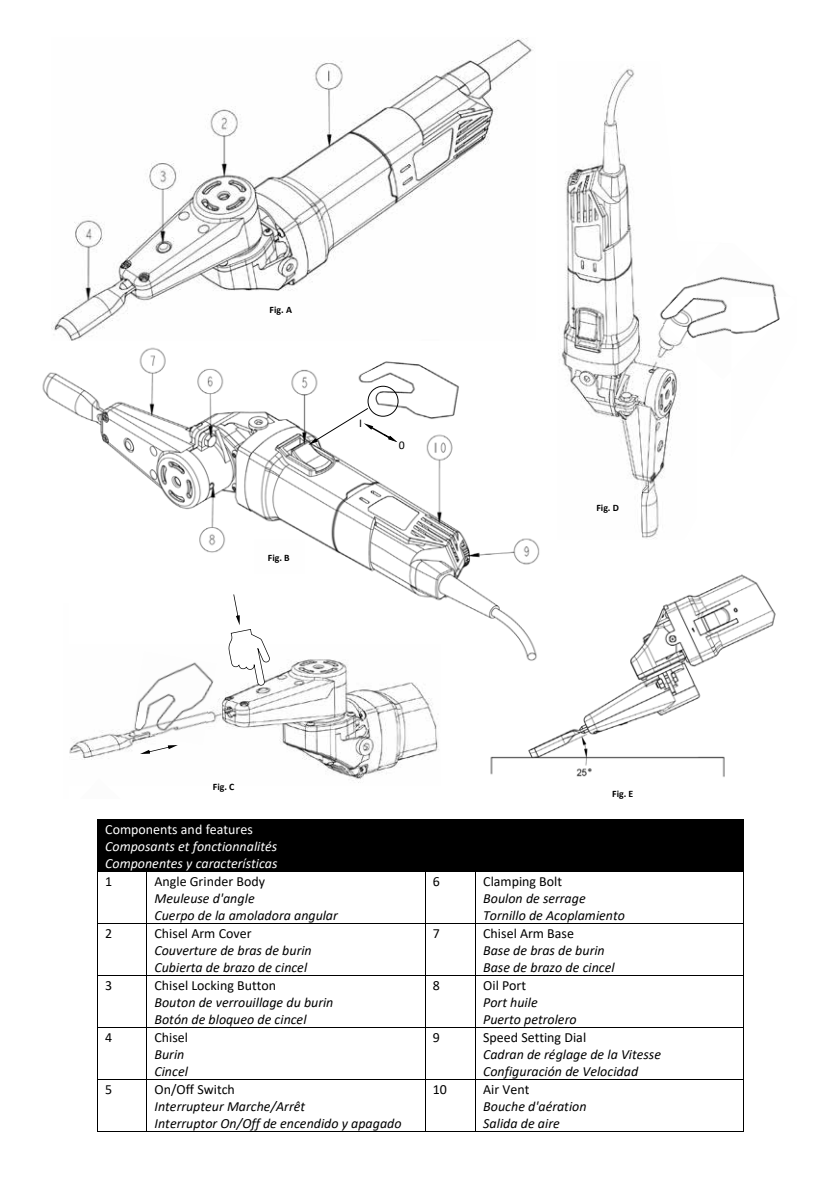
<style>
.page{position:relative;width:840px;height:1191px;background:#fff}
.page>*{position:absolute;margin:0;border:0;box-sizing:border-box;transform-origin:0 0}
.t1{font:italic 14px/17.2px "Calibri";color:#000}
.t2{font:14px "Calibri";color:#000}
.t3{font:italic 14px/17px "Calibri";color:#fff}
.t4{font:14px "Calibri";color:#fff}
.t5{font:11.8px "Calibri";color:#000}
.t6{font:700 9.8px "Calibri";letter-spacing:-.005em;color:#000}
</style>
<div class="page">
<img style="left:490px;top:574px;width:286px;height:203px">
<img style="left:51px;top:38px;width:482px;height:303px">
<img style="left:42px;top:347px;width:500px;height:315px">
<img style="left:419px;top:339px;width:20px;height:2px">
<img style="left:353px;top:347px;width:119px;height:100px">
<svg style="left:308px;top:367px;width:90px;height:78px"></svg>
<img style="left:254px;top:539px;width:50px;height:34px">
<img style="left:560px;top:66px;width:120px;height:473px">
<img style="left:696px;top:276px;width:81px;height:62px">
<img style="left:653px;top:269px;width:43px;height:86px">
<img style="left:730px;top:296px;width:50px;height:42px">
<svg style="left:662px;top:298px;width:22px;height:20px"></svg>
<img style="left:69px;top:644px;width:371px;height:139px">
<img style="left:64px;top:604px;width:5px;height:58px">
<svg style="left:93px;top:778px;width:13px;height:5px"></svg>
<img style="left:130px;top:651px;width:86px;height:93px">
<svg style="left:135px;top:711px;width:11px;height:18px"></svg>
<svg style="left:227px;top:594px;width:43px;height:91px"></svg>
<svg style="left:140px;top:745px;width:38px;height:9px"></svg>
<div style="left:98px;top:820px;width:644px;height:51px;background:#000"></div>
<hr style="left:97px;top:819px;width:646px;height:1px;background:#000">
<hr style="left:97px;top:820px;width:1px;height:51px;background:#000">
<hr style="left:742px;top:820px;width:1px;height:51px;background:#000">
<hr style="left:97px;top:871px;width:646px;height:1px;background:#000">
<hr style="left:97px;top:872px;width:1px;height:51px;background:#000">
<hr style="left:146px;top:872px;width:1px;height:51px;background:#000">
<hr style="left:424px;top:872px;width:1px;height:51px;background:#000">
<hr style="left:475px;top:872px;width:1px;height:51px;background:#000">
<hr style="left:742px;top:872px;width:1px;height:51px;background:#000">
<hr style="left:97px;top:923px;width:646px;height:1px;background:#000">
<hr style="left:97px;top:924px;width:1px;height:51px;background:#000">
<hr style="left:146px;top:924px;width:1px;height:51px;background:#000">
<hr style="left:424px;top:924px;width:1px;height:51px;background:#000">
<hr style="left:475px;top:924px;width:1px;height:51px;background:#000">
<hr style="left:742px;top:924px;width:1px;height:51px;background:#000">
<hr style="left:97px;top:975px;width:646px;height:1px;background:#000">
<hr style="left:97px;top:976px;width:1px;height:51px;background:#000">
<hr style="left:146px;top:976px;width:1px;height:51px;background:#000">
<hr style="left:424px;top:976px;width:1px;height:51px;background:#000">
<hr style="left:475px;top:976px;width:1px;height:51px;background:#000">
<hr style="left:742px;top:976px;width:1px;height:51px;background:#000">
<hr style="left:97px;top:1027px;width:646px;height:1px;background:#000">
<hr style="left:97px;top:1028px;width:1px;height:51px;background:#000">
<hr style="left:146px;top:1028px;width:1px;height:51px;background:#000">
<hr style="left:424px;top:1028px;width:1px;height:51px;background:#000">
<hr style="left:475px;top:1028px;width:1px;height:51px;background:#000">
<hr style="left:742px;top:1028px;width:1px;height:51px;background:#000">
<hr style="left:97px;top:1079px;width:646px;height:1px;background:#000">
<hr style="left:97px;top:1080px;width:1px;height:52px;background:#000">
<hr style="left:97px;top:1131px;width:49px;height:1px;background:#000">
<hr style="left:146px;top:1080px;width:1px;height:52px;background:#000">
<hr style="left:147px;top:1131px;width:277px;height:1px;background:#000">
<hr style="left:424px;top:1080px;width:1px;height:52px;background:#000">
<hr style="left:425px;top:1131px;width:50px;height:1px;background:#000">
<hr style="left:475px;top:1080px;width:1px;height:52px;background:#000">
<hr style="left:475px;top:1131px;width:267px;height:1px;background:#000">
<hr style="left:742px;top:1080px;width:1px;height:52px;background:#000">
<p class="t6" style="left:269px;top:303px;width:24px">Fig. A</p>
<p class="t6" style="left:268px;top:550px;width:23px">Fig. B</p>
<p class="t5" style="left:359px;top:415px;width:4px">I</p>
<p class="t5" style="left:398px;top:436px;width:7px">0</p>
<p class="t6" style="left:596px;top:501px;width:24px">Fig. D</p>
<p class="t6" style="left:213px;top:780px;width:23px">Fig. C</p>
<p class="t4" style="left:105px;top:819px;width:149px">Components and features</p>
<p class="t3" style="left:105px;top:837px;width:174px">Composants et fonctionnalités<br>Componentes y características</p>
<p class="t2" style="left:105px;top:871px;width:9px">1</p>
<p class="t2" style="left:154px;top:871px;width:112px">Angle Grinder Body</p>
<p class="t1" style="left:154px;top:889px;width:185px">Meuleuse d'angle<br>Cuerpo de la amoladora angular</p>
<p class="t2" style="left:105px;top:923px;width:9px">2</p>
<p class="t2" style="left:154px;top:923px;width:99px">Chisel Arm Cover</p>
<p class="t1" style="left:154px;top:940px;width:159px">Couverture de bras de burin<br>Cubierta de brazo de cincel</p>
<p class="t2" style="left:105px;top:975px;width:9px">3</p>
<p class="t2" style="left:154px;top:975px;width:123px">Chisel Locking Button</p>
<p class="t1" style="left:154px;top:993px;width:180px">Bouton de verrouillage du burin<br>Botón de bloqueo de cincel</p>
<p class="t2" style="left:105px;top:1027px;width:9px">4</p>
<p class="t2" style="left:154px;top:1027px;width:35px">Chisel</p>
<p class="t1" style="left:154px;top:1044px;width:35px">Burin<br>Cincel</p>
<p class="t2" style="left:105px;top:1079px;width:9px">5</p>
<p class="t2" style="left:154px;top:1079px;width:82px">On/Off Switch</p>
<p class="t1" style="left:154px;top:1096px;width:248px">Interrupteur Marche/Arrêt<br>Interruptor On/Off de encendido y apagado</p>
<p class="t6" style="left:612px;top:786px;width:23px">Fig. E</p>
<p class="t2" style="left:432px;top:871px;width:9px">6</p>
<p class="t2" style="left:483px;top:871px;width:80px">Clamping Bolt</p>
<p class="t1" style="left:483px;top:889px;width:143px">Boulon de serrage<br>Tornillo de Acoplamiento</p>
<p class="t2" style="left:432px;top:923px;width:9px">7</p>
<p class="t2" style="left:483px;top:923px;width:92px">Chisel Arm Base</p>
<p class="t1" style="left:483px;top:940px;width:133px">Base de bras de burin<br>Base de brazo de cincel</p>
<p class="t2" style="left:432px;top:975px;width:9px">8</p>
<p class="t2" style="left:483px;top:975px;width:44px">Oil Port</p>
<p class="t1" style="left:483px;top:993px;width:95px">Port huile<br>Puerto petrolero</p>
<p class="t2" style="left:432px;top:1027px;width:9px">9</p>
<p class="t2" style="left:483px;top:1027px;width:104px">Speed Setting Dial</p>
<p class="t1" style="left:483px;top:1044px;width:179px">Cadran de réglage de la Vitesse<br>Configuración de Velocidad</p>
<p class="t2" style="left:432px;top:1079px;width:16px">10</p>
<p class="t2" style="left:483px;top:1079px;width:48px">Air Vent</p>
<p class="t1" style="left:483px;top:1096px;width:105px">Bouche d'aération<br>Salida de aire</p>
</div>
